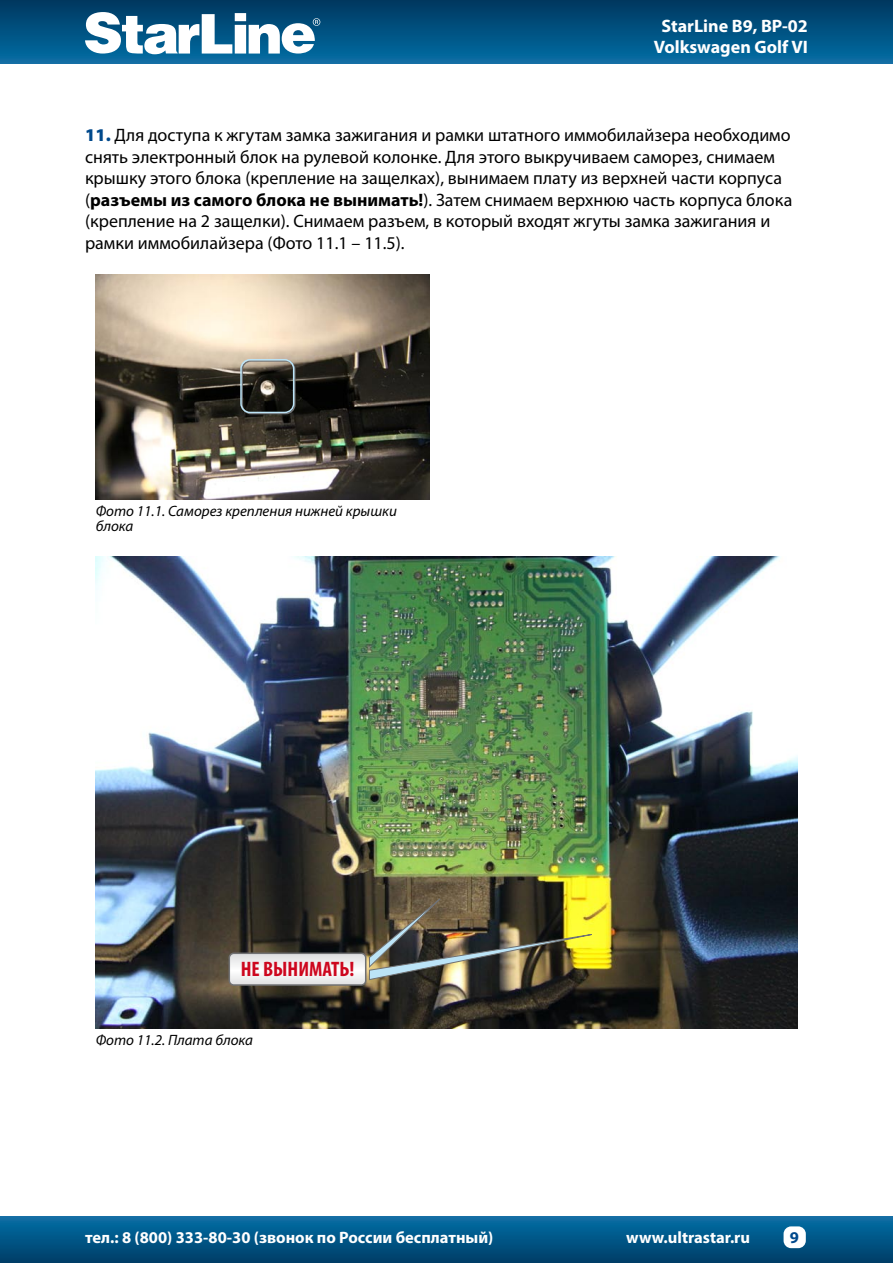
<style>
.page{position:relative;width:893px;height:1263px;background:#fff}
.page>*{position:absolute;margin:0;border:0;box-sizing:border-box;transform-origin:0 0}
.t1{font:700 condensed 21px "Myriad Pro";color:#cd071e}
.t2{font:18px/21.6px "Myriad Pro";color:#000}
.t3{font:700 18px/21.6px "Myriad Pro";color:#fff;text-align:center}
.t4{font:700 16.5px "Myriad Pro";color:#fff}
.t5{font:700 16.5px "Myriad Pro";color:#00498c}
.t6{font:italic 15px/15px "Myriad Pro";color:#000}
.s1{font-weight:900;color:#00498c}
.s2{font-weight:700}
</style>
<div class="page">
<div style="left:0;top:0;width:893px;height:64px;background:linear-gradient(to bottom,#00375f,#066ea4)"></div>
<div style="left:0;top:1216px;width:893px;height:47px;background:linear-gradient(to bottom,#076fa7,#003d67)"></div>
<svg style="left:85px;top:12px;width:235px;height:42px"></svg>
<div style="left:783px;top:1226px;width:23px;height:22px;background:#fff;border-radius:8px"></div>
<img style="left:96px;top:274px;width:334px;height:225px">
<div style="left:241px;top:360px;width:54px;height:54px;border:2px solid #707173;border-radius:9px"></div>
<div style="left:240px;top:359px;width:54px;height:54px;border:2px solid #bce4f7;border-radius:9px"></div>
<img style="left:96px;top:556px;width:701px;height:472px">
<img style="left:229px;top:885px;width:363px;height:100px">
<div style="left:229px;top:952px;width:137px;height:34px;border:2px solid #707173;border-radius:4px"></div>
<p class="t3" style="left:654px;top:14px;width:156px">StarLine B9, BP-02<br>Volkswagen Golf VI</p>
<p class="t2" style="left:85px;top:124px;width:709px"><span class="s1">11.</span> Для доступа к жгутам замка зажигания и рамки штатного иммобилайзера необходимо снять электронный блок на рулевой колонке. Для этого выкручиваем саморез, снимаем крышку этого блока (крепление на защелках), вынимаем плату из верхней части корпуса (<span class="s2">разъемы из самого блока не вынимать!</span>). Затем снимаем верхнюю часть корпуса блока (крепление на 2 защелки). Снимаем разъем, в который входят жгуты замка зажигания и рамки иммобилайзера (Фото 11.1 – 11.5).</p>
<p class="t6" style="left:96px;top:503px;width:303px">Фото 11.1. Саморез крепления нижней крышки блока</p>
<p class="t1" style="left:241px;top:955px;width:115px">НЕ ВЫНИМАТЬ!</p>
<p class="t6" style="left:96px;top:1032px;width:159px">Фото 11.2. Плата блока</p>
<p class="t4" style="left:85px;top:1227px;width:410px">тел.: 8 (800) 333-80-30 (звонок по России бесплатный)</p>
<p class="t4" style="left:626px;top:1227px;width:125px">www.ultrastar.ru</p>
<p class="t5" style="left:790px;top:1226px;width:11px">9</p>
</div>
